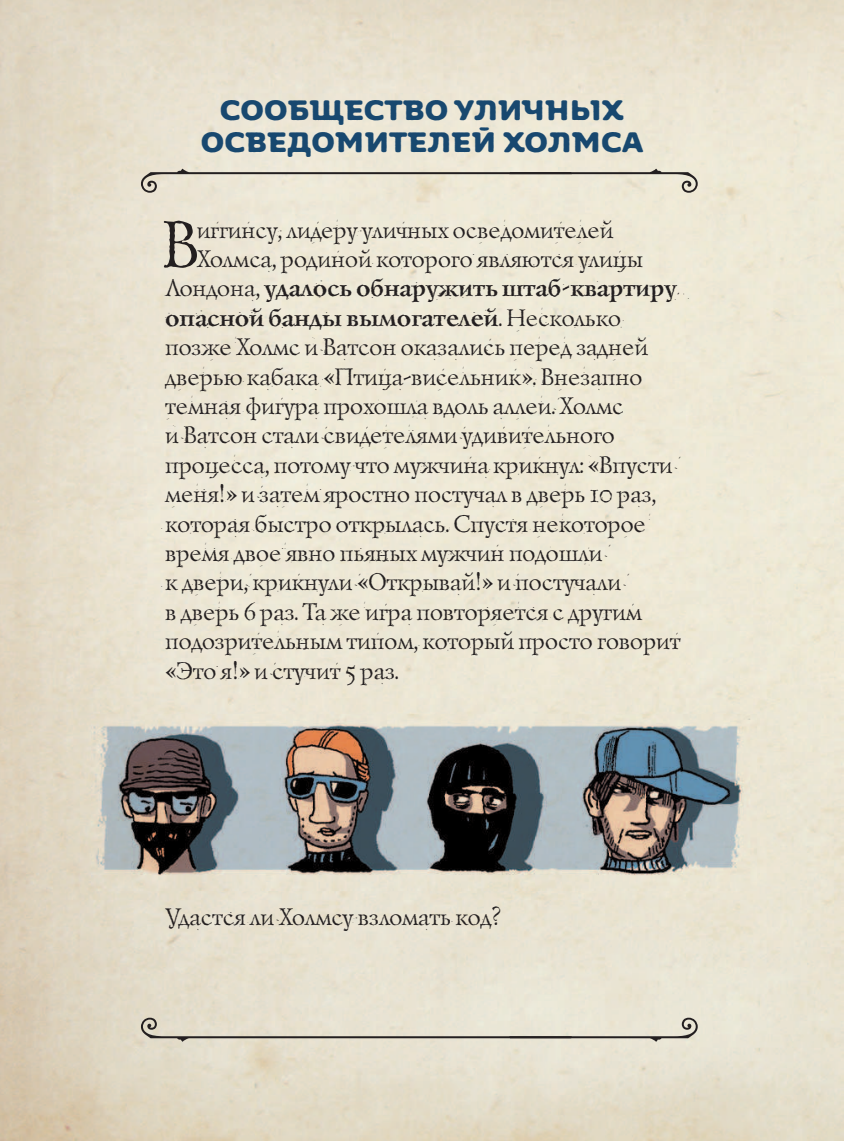
<style>
.page{position:relative;width:844px;height:1141px;background:#fff}
.page>*{position:absolute;margin:0;border:0;box-sizing:border-box;transform-origin:0 0}
.t1{font:67.55px "Lazurski Antique Display C";color:#231f20}
.t2{font:700 28px/31.5px "Moreno Rough Two";color:#18486f;text-align:center}
.t3{font:24.5px "Lazurski Antique Display C";color:#231f20}
.t4{font:700 24.5px "Lazurski Antique Display C";color:#231f20}
.s1{font-weight:400}
</style>
<div class="page">
<img style="left:0;top:0;width:843px;height:1141px">
<svg style="left:141px;top:169px;width:556px;height:24px;background:#d8d2c3"></svg>
<svg style="left:141px;top:1018px;width:556px;height:24px;background:#d3cebf"></svg>
<img style="left:92px;top:714px;width:664px;height:176px">
<p class="t2" style="left:201px;top:95px;width:444px">СООБЩЕСТВО УЛИЧНЫХ<br>ОСВЕДОМИТЕЛЕЙ ХОЛМСА</p>
<h1 class="t1" style="left:158px;top:208px;width:41px">B</h1>
<p class="t3" style="left:195px;top:216px;width:418px">иггинсу, лидеру уличных осведомителей</p>
<p class="t3" style="left:195px;top:246px;width:461px">Холмса, родиной которого являютсяулицы</p>
<p class="t4" style="left:164px;top:278px;width:526px"><span class="s1">Лондона,</span> удалось обнаружить штаб-квартиру</p>
<p class="t4" style="left:164px;top:307px;width:463px">опасной банды вымогателей<span class="s1">. Несколько</span></p>
<p class="t3" style="left:164px;top:334px;width:484px">позжеХолмс и Ватсон оказались перед задней</p>
<p class="t3" style="left:164px;top:363px;width:478px">дверью кабака «Птица-висельник». Внезапно</p>
<p class="t3" style="left:164px;top:393px;width:459px">темнаяфигура прохошла вдоль аллеи. Холмс</p>
<p class="t3" style="left:164px;top:422px;width:451px">и Ватсон стали свидетелями удивительного</p>
<p class="t3" style="left:164px;top:452px;width:508px">процесса, потому что мужчина крикнул: «Впусти</p>
<p class="t3" style="left:164px;top:481px;width:493px">меня!» и затем яростно постучал в дверь 10раз,</p>
<p class="t3" style="left:164px;top:510px;width:495px">котораябыстро открылась. Спустянекоторое</p>
<p class="t3" style="left:164px;top:540px;width:439px">времядвоеявно пьяных мужчин подошли</p>
<p class="t3" style="left:164px;top:569px;width:457px">кдвери, крикнули «Открывай!» и постучали</p>
<p class="t3" style="left:164px;top:599px;width:478px">в дверь 6раз. Та жеигра повторяетсяс другим</p>
<p class="t3" style="left:164px;top:628px;width:516px">подозрительным типом, который просто говорит</p>
<p class="t3" style="left:164px;top:657px;width:235px">«Это я!» и стучит 5 раз.</p>
<p class="t3" style="left:164px;top:904px;width:338px">Удастсяли Холмсу взломать код?</p>
</div>
